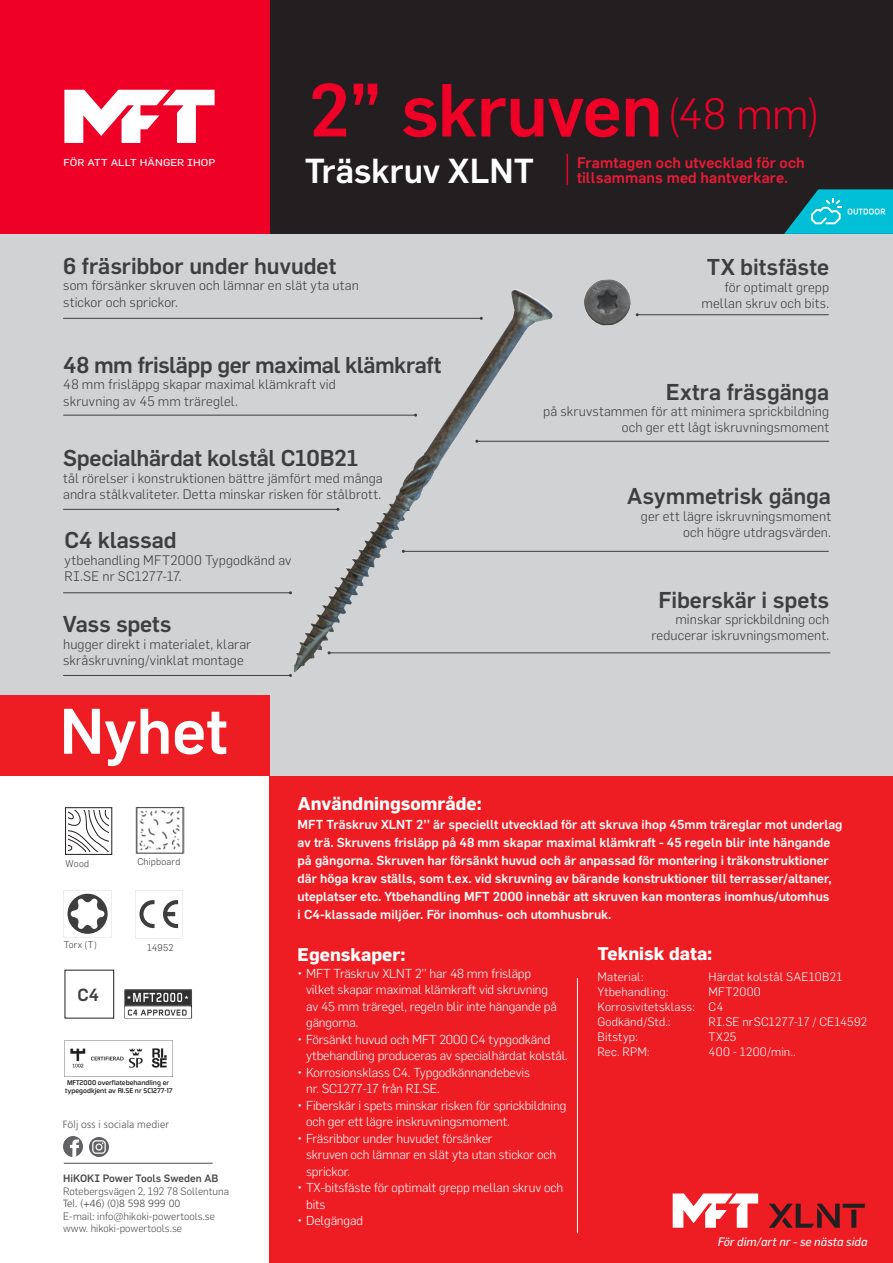
<style>
.page{position:relative;width:893px;height:1263px;background:#fff}
.page>*{position:absolute;margin:0;border:0;box-sizing:border-box;transform-origin:0 0}
.t1{font:500 73.5px "Flama";letter-spacing:-.015em;color:#ef0027}
.t2{font:500 63px "Flama";color:#fff}
.t3{font:300 42.9px "Flama";color:#ef0027}
.t4{font:500 34.05px "Flama";color:#fff}
.t5{font:500 22.5px "Flama";letter-spacing:-.005em;color:#3e3e3f}
.t6{font:500 22.5px "Flama";letter-spacing:-.025em;color:#3e3e3f}
.t7{font:700 18px "Flama";color:#fff}
.undertekst_liten{font:500 17.25px "Flama";color:#3e3e3f}
.t8{font:500 15px/14.5px "Flama";letter-spacing:.005em;color:#ed1a37}
.t9{font:300 13.5px/16.2px "Flama";letter-spacing:.01em;color:#3e3e3f}
.t10{font:300 12.75px/16.5px "Flama";letter-spacing:-.01em;color:#fff}
.t11{font:500 12.75px/18px "Flama";color:#fff}
.t12{font:300 12px "Flama";letter-spacing:.02em;color:#fff}
.t13{font:italic 12px "Flama";color:#fff}
.t14{font:300 10.5px/12.6px "Flama";color:#231f20}
.t15{font:500 10.5px "Flama";color:#231f20}
.t16{font:300 10.5px "Frutiger LT Std";letter-spacing:.015em;color:#57585a}
.t17{font:300 10.5px "Frutiger LT Std";color:#231f20}
.t18{font:9.9px "Flama Basic";letter-spacing:.005em;color:#fff;scale:1.13 1}
.undertekst_liten-2{font:300 9.6px "Flama";letter-spacing:.02em;color:#3e3e3f}
.t19{font:6.75px "Great Escape Rg";color:#231f20}
</style>
<div class="page">
<div style="left:0;top:234px;width:893px;height:542px;background:#d1d2d4"></div>
<div style="left:266px;top:0;width:627px;height:234px;background:#231f20"></div>
<svg style="left:784px;top:189px;width:109px;height:45px"></svg>
<div style="left:269px;top:776px;width:624px;height:487px;background:#ee1d23"></div>
<div style="left:0;top:696px;width:269px;height:80px;background:#ee1d23"></div>
<hr style="left:577px;top:978px;width:1px;height:255px;background:#fff">
<div style="left:65px;top:807px;width:47px;height:48px;border:1px solid #231f20"></div>
<svg style="left:69px;top:811px;width:40px;height:40px"></svg>
<img style="left:135px;top:807px;width:50px;height:47px">
<svg style="left:64px;top:890px;width:47px;height:44px"></svg>
<svg style="left:135px;top:890px;width:47px;height:48px"></svg>
<hr style="left:64px;top:1163px;width:149px;height:1px;background:#231f20">
<img style="left:63px;top:1137px;width:20px;height:19px">
<img style="left:90px;top:1137px;width:19px;height:19px">
<div style="left:0;top:0;width:269px;height:234px;background:#ef0027"></div>
<svg style="left:673px;top:1193px;width:85px;height:35px"></svg>
<svg style="left:769px;top:1204px;width:96px;height:24px"></svg>
<img style="left:124px;top:989px;width:68px;height:30px">
<img style="left:64px;top:1040px;width:109px;height:37px">
<hr style="left:567px;top:154px;width:1px;height:31px;background:#ef0027">
<hr style="left:637px;top:314px;width:192px;height:1px;background:#3e3e3f">
<hr style="left:63px;top:318px;width:418px;height:1px;background:#3e3e3f">
<hr style="left:403px;top:551px;width:426px;height:1px;background:#3e3e3f">
<hr style="left:329px;top:652px;width:501px;height:1px;background:#3e3e3f">
<hr style="left:477px;top:441px;width:352px;height:1px;background:#3e3e3f">
<hr style="left:63px;top:592px;width:227px;height:1px;background:#3e3e3f">
<hr style="left:63px;top:675px;width:227px;height:1px;background:#3e3e3f">
<hr style="left:63px;top:509px;width:275px;height:1px;background:#3e3e3f">
<hr style="left:63px;top:415px;width:353px;height:1px;background:#3e3e3f">
<img style="left:584px;top:279px;width:47px;height:46px">
<img style="left:392px;top:290px;width:123px;height:214px">
<svg style="left:64px;top:90px;width:151px;height:53px"></svg>
<p class="t18" style="left:64px;top:157px;width:136px">FÖR ATT ALLT HÄNGER IHOP</p>
<p class="t1" style="left:308px;top:67px;width:356px">2” skruven</p>
<p class="t4" style="left:305px;top:151px;width:231px">Träskruv XLNT</p>
<p class="t3" style="left:667px;top:89px;width:154px">(48 mm)</p>
<p class="t8" style="left:577px;top:156px;width:229px">Framtagen och utvecklad för och tillsammans med hantverkare.</p>
<p class="t5" style="left:63px;top:253px;width:275px">6 fräsribbor under huvudet</p>
<p class="t9" style="left:63px;top:277px;width:297px">som försänker skruven och lämnar en slät yta utan stickor och sprickor.</p>
<p class="t6" style="left:63px;top:352px;width:379px">48 mm frisläpp ger maximal klämkraft</p>
<p class="t9" style="left:63px;top:376px;width:274px">48 mm frisläppg skapar maximal klämkraft vid skruvning av 45 mm träreglel.</p>
<p class="t5" style="left:63px;top:445px;width:297px">Specialhärdat kolstål C10B21</p>
<p class="t9" style="left:63px;top:469px;width:321px">tål rörelser i konstruktionen bättre jämfört med många andra stålkvaliteter. Detta minskar risken för stålbrott.</p>
<p class="t5" style="left:65px;top:527px;width:114px">C4 klassad</p>
<p class="t9" style="left:65px;top:552px;width:228px">ytbehandling MFT2000 Typgodkänd av<br>RI.SE nr SC1277-17.</p>
<p class="t5" style="left:63px;top:611px;width:110px">Vass spets</p>
<p class="t9" style="left:63px;top:635px;width:190px">hugger direkt i materialet, klarar skråskruvning/vinklat montage</p>
<p class="t2" style="left:60px;top:694px;width:169px">Nyhet</p>
<p class="t7" style="left:298px;top:792px;width:185px">Användningsområde:</p>
<p class="t5" style="left:707px;top:254px;width:124px">TX bitsfäste</p>
<p class="t9" style="left:702px;top:279px;width:129px;text-align:right">för optimalt grepp mellan skruv och bits.</p>
<p class="t5" style="left:666px;top:378px;width:165px">Extra fräsgänga</p>
<p class="t9" style="left:543px;top:403px;width:288px;text-align:right">på skruvstammen för att minimera sprickbildning och ger ett lågt iskruvningsmoment</p>
<p class="t5" style="left:627px;top:483px;width:205px">Asymmetrisk gänga</p>
<p class="t9" style="left:641px;top:508px;width:192px;text-align:right">ger ett lägre iskruvningsmoment och högre utdragsvärden.</p>
<p class="t5" style="left:658px;top:586px;width:172px">Fiberskär i spets</p>
<p class="t9" style="left:651px;top:611px;width:179px;text-align:right">minskar sprickbildning och reducerar iskruvningsmoment.</p>
<p class="undertekst_liten-2" style="left:66px;top:858px;width:25px">Wood</p>
<p class="undertekst_liten-2" style="left:137px;top:855px;width:45px">Chipboard</p>
<p class="undertekst_liten-2" style="left:64px;top:939px;width:35px">Torx (T)</p>
<p class="undertekst_liten-2" style="left:147px;top:942px;width:28px">14952</p>
<p class="undertekst_liten" style="left:77px;top:984px;width:23px">C4</p>
<p class="t19" style="left:67px;top:1079px;width:104px">MFT2000 overflatebehandling er</p>
<p class="t19" style="left:65px;top:1087px;width:109px">typegodkjent av RI.SE nr SC1277-17</p>
<p class="t16" style="left:63px;top:1118px;width:108px">Följ oss i sociala medier</p>
<p class="t15" style="left:63px;top:1172px;width:157px">HiKOKI Power Tools Sweden AB</p>
<p class="t14" style="left:63px;top:1184px;width:167px">Rotebergsvägen 2, 192 78 Sollentuna</p>
<p class="t17" style="left:63px;top:1198px;width:119px">Tel. (+46) (0)8 598 999 00</p>
<p class="t14" style="left:63px;top:1210px;width:153px">E-mail: info@hikoki-powertools.se www. hikoki-powertools.se</p>
<p class="t11" style="left:298px;top:816px;width:546px">MFT Träskruv XLNT 2’’ är speciellt utvecklad för att skruva ihop 45mm träreglar mot underlag av trä. Skruvens frisläpp på 48 mm skapar maximal klämkraft - 45 regeln blir inte hängande på gängorna. Skruven har försänkt huvud och är anpassad för montering i träkonstruktioner där höga krav ställs, som t.ex. vid skruvning av bärande konstruktioner till terrasser/altaner,</p>
<p class="t11" style="left:298px;top:888px;width:533px">uteplatser etc. Ytbehandling MFT 2000 innebär att skruven kan monteras inomhus/utomhus</p>
<p class="t11" style="left:298px;top:906px;width:315px">i C4-klassade miljöer. För inomhus- och utomhusbruk.</p>
<p class="t7" style="left:597px;top:943px;width:116px">Teknisk data:</p>
<p class="t12" style="left:597px;top:969px;width:48px">Material:</p>
<p class="t12" style="left:708px;top:969px;width:135px">Härdat kolstål SAE10B21</p>
<p class="t12" style="left:597px;top:984px;width:73px">Ytbehandling:</p>
<p class="t12" style="left:708px;top:984px;width:54px">MFT2000</p>
<p class="t12" style="left:597px;top:999px;width:127px">Korrosivitetsklass: C4</p>
<p class="t12" style="left:597px;top:1014px;width:75px">Godkänd/Std.:</p>
<p class="t12" style="left:708px;top:1014px;width:160px">RI.SE nrSC1277-17 / CE14592</p>
<p class="t12" style="left:597px;top:1029px;width:42px">Bitstyp:</p>
<p class="t12" style="left:708px;top:1029px;width:29px">TX25</p>
<p class="t12" style="left:597px;top:1044px;width:54px">Rec. RPM:</p>
<p class="t12" style="left:708px;top:1044px;width:89px">400 - 1200/min..</p>
<p class="t7" style="left:298px;top:944px;width:109px">Egenskaper:</p>
<p class="t10" style="left:306px;top:965px;width:252px;text-indent:-9px">• MFT Träskruv XLNT 2’’ har 48 mm frisläpp vilket skapar maximal klämkraft vid skruvning av 45 mm träregel, regeln blir inte hängande på gängorna.</p>
<p class="t10" style="left:306px;top:1031px;width:263px;text-indent:-9px">• Försänkt huvud och MFT 2000 C4 typgodkänd ytbehandling produceras av specialhärdat kolstål.</p>
<p class="t10" style="left:306px;top:1064px;width:225px;text-indent:-9px">• Korrosionsklass C4. Typgodkännandebevis nr. SC1277-17 från RI.SE.</p>
<p class="t10" style="left:306px;top:1097px;width:262px;text-indent:-9px">• Fiberskär i spets minskar risken för sprickbildning och ger ett lägre inskruvningsmoment.</p>
<p class="t10" style="left:306px;top:1130px;width:251px;text-indent:-9px">• Fräsribbor under huvudet försänker<br>skruven och lämnar en slät yta utan stickor och sprickor.</p>
<p class="t10" style="left:306px;top:1179px;width:258px;text-indent:-9px">• TX-bitsfäste för optimalt grepp mellan skruv och bits</p>
<p class="t10" style="left:298px;top:1212px;width:67px">• Delgängad</p>
<p class="t13" style="left:718px;top:1235px;width:152px">För dim/art nr - se nästa sida</p>
</div>
